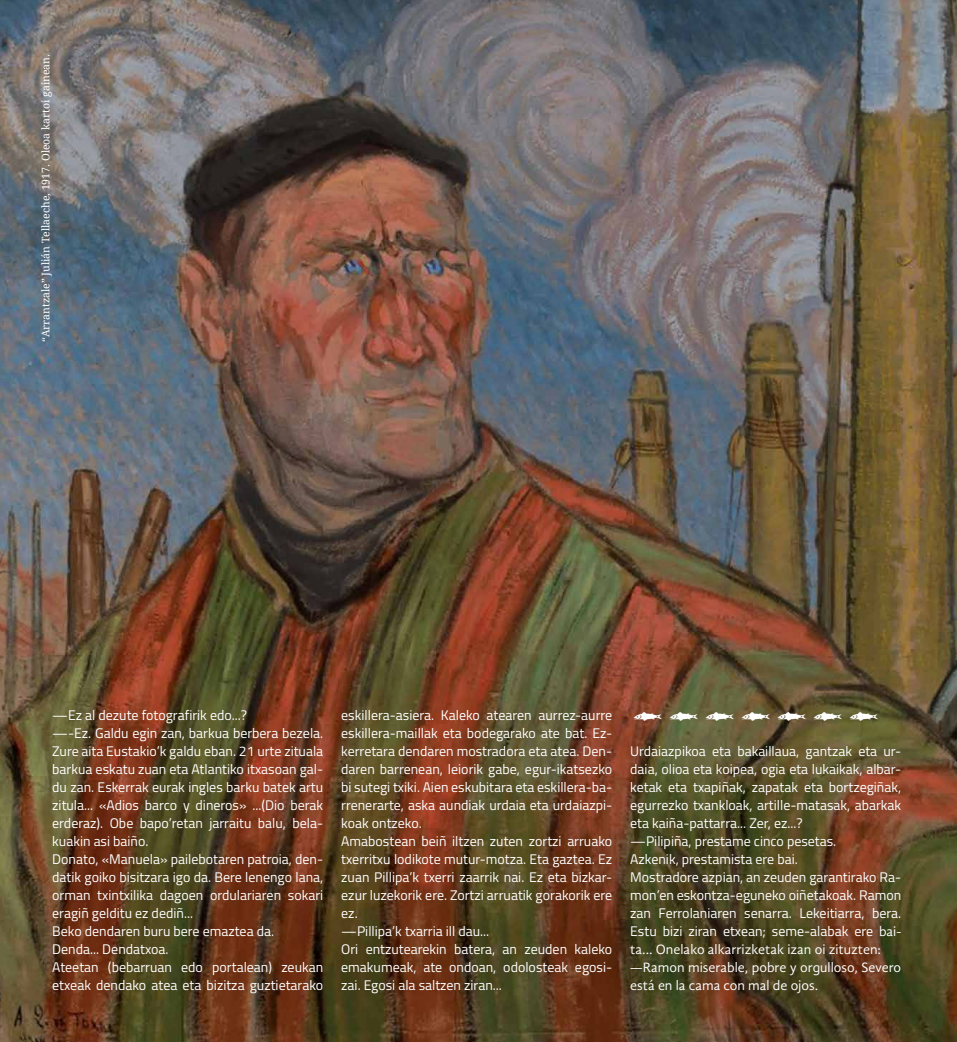
<style>
.page{position:relative;width:957px;height:1042px;background:#fff}
.page>*{position:absolute;margin:0;border:0;box-sizing:border-box;transform-origin:0 0}
.t1{font:13.95px/18px "Titillium";color:#fff}
.t2{font:13.95px/18px "Gandhi Sans";color:#fff}
.t3{font:10.5px "Droid Serif";color:#fff}
.s1{font-family:"Gandhi Sans"}
</style>
<div class="page">
<img style="left:0;top:0;width:957px;height:1042px">
<svg style="left:634px;top:712px;width:28px;height:9px"></svg>
<svg style="left:670px;top:712px;width:28px;height:9px"></svg>
<svg style="left:706px;top:712px;width:28px;height:9px"></svg>
<svg style="left:742px;top:712px;width:28px;height:9px"></svg>
<svg style="left:778px;top:712px;width:28px;height:9px"></svg>
<svg style="left:814px;top:712px;width:28px;height:9px"></svg>
<svg style="left:850px;top:712px;width:28px;height:9px"></svg>
<p class="t3" style="left:40px;top:342px;width:289px;rotate:-90deg">“Arrantzale” Julián Tellaeche, 1917. Oleoa kartoi gainean.</p>
<p class="t1" style="left:52px;top:705px;width:272px">—Ez al dezute fotografirik edo...?<br>—-Ez. Galdu egin zan, barkua berbera bezela.<br>Zure aita Eustakio’k galdu eban. 21 urte zituala barkua eskatu zuan eta Atlantiko itxasoan gal&shy;du zan. Eskerrak eurak ingles barku batek artu zitula... «Adios barco y dineros» ...(Dio berak erderaz). Obe bapo’retan jarraitu balu, bela&shy;kuakin asi baiño.<br>Donato, «Manuela» pailebotaren patroia, den&shy;datik goiko bisitzara igo da. Bere lenengo lana, orman txintxilika dagoen ordulariaren sokari eragiñ gelditu ez dediñ...<br>Beko dendaren buru bere emaztea da.<br>Denda... Dendatxoa.<br>Ateetan (bebarruan edo portalean) zeukan etxeak dendako atea eta bizitza guztietarako</p>
<p class="t1" style="left:341px;top:705px;width:272px">eskillera-asiera. Kaleko atearen aurrez-aurre eskillera-maillak eta bodegarako ate bat. Ez&shy;kerretara dendaren mostradora eta atea. Den&shy;daren barrenean, leiorik gabe, egur-ikatsezko bi sutegi txiki. Aien eskubitara eta eskillera-ba&shy;rrenerarte, aska aundiak urdaia eta urdaiazpi&shy;koak ontzeko.<br>Amabostean beiñ iltzen zuten zortzi arruako txerritxu lodikote mutur-motza. Eta gaztea. Ez zuan Pillipa’k txerri zaarrik nai. Ez eta bizkar&shy;ezur luzekorik ere. Zortzi arruatik gorakorik ere ez.<br>—Pillipa’k txarria ill dau...<br>Ori entzutearekin batera, an zeuden kaleko emakumeak, ate ondoan, odolosteak egosi&shy;zai. Egosi ala saltzen ziran...</p>
<p class="t1" style="left:630px;top:741px;width:272px">Urdaiazpikoa eta bakaillaua, gantzak eta ur&shy;daia, olioa eta koipea, ogia eta lukaikak, albar&shy;ketak eta txapiñak, zapatak eta bortzegiñak, egurrezko txankloak, artille-matasak, abarkak eta kaiña-pattarra... Zer, ez...?<br>—Pilipiña, prestame cinco pesetas.<br>Azkenik, prestamista ere bai.<br>Mostradore azpian, an zeuden garantirako Ra&shy;mon’en eskontza-eguneko oiñetakoak. Ramon zan Ferrolaniaren senarra. Lekeitiarra, bera.<br>Estu bizi ziran etxean; seme-alabak ere <span class="s1">bai-</span></p>
<p class="t2" style="left:630px;top:940px;width:272px">ta... Onelako alkarrizketak izan oi zituzten: —Ramon miserable, pobre y orgulloso, Severo está en la cama con mal de ojos.</p>
</div>
